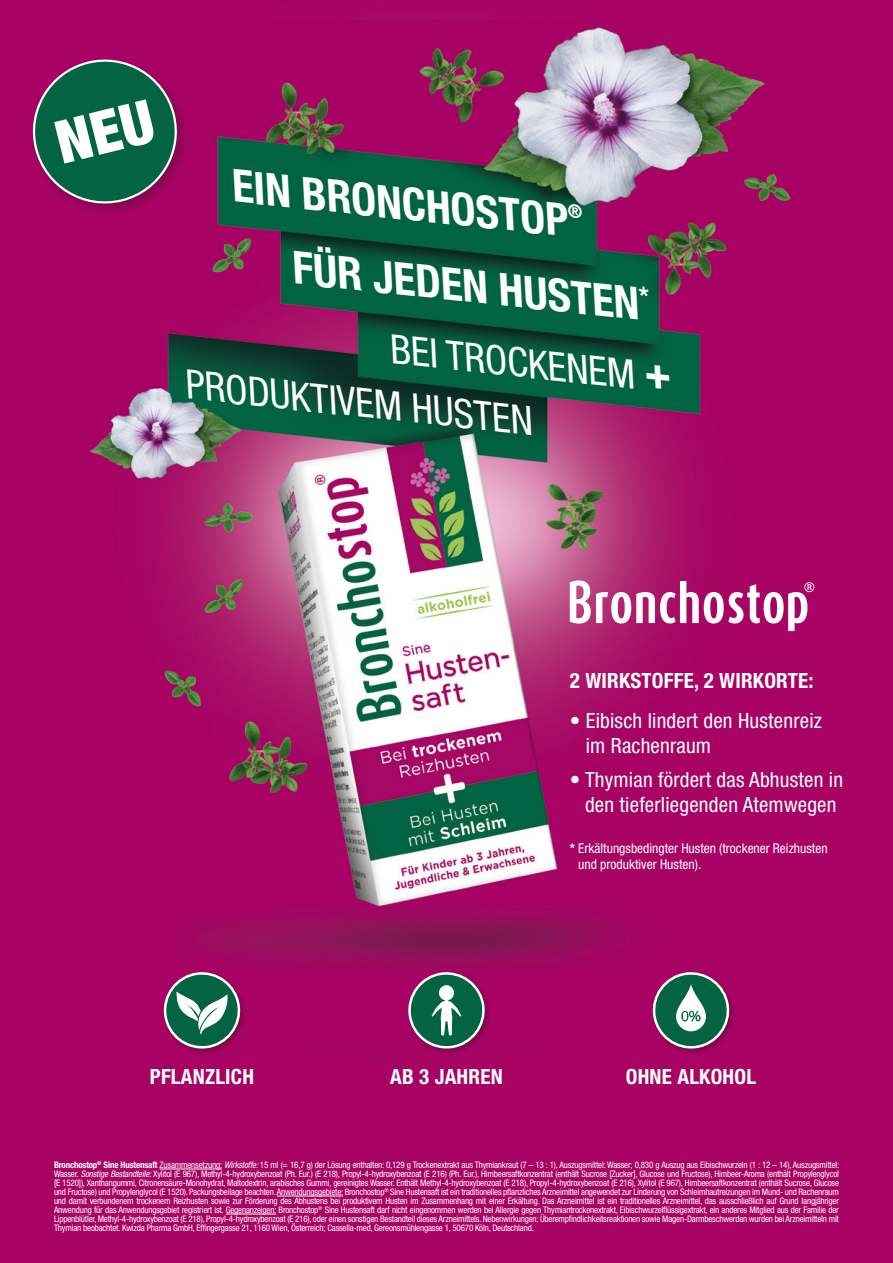
<style>
.page{position:relative;width:893px;height:1263px;background:#fff}
.page>*{position:absolute;margin:0;border:0;box-sizing:border-box;transform-origin:0 0}
.t1{font:italic 700 condensed 45px "Helvetica Neue LT Pro";color:#fff}
.t2{font:italic condensed 40.05px "Helvetica Neue LT Pro";color:#fff}
.t3{font:condensed 21px/25.2px "Helvetica Neue LT Pro";letter-spacing:.01em;color:#fff}
.t4{font:700 condensed 21px "Helvetica Neue LT Pro";letter-spacing:.01em;color:#fff}
.t5{font:condensed 13.5px/16.2px "Helvetica Neue LT Pro";color:#fff}
.t6{font:condensed 9px/9px "Helvetica Neue LT Pro";letter-spacing:-.02em;color:#fff;text-align:justify}
.s1{font-weight:700;font-size:45px}
.s2{font-weight:700}
.s3{font-style:italic}
</style>
<div class="page">
<img style="left:0;top:0;width:893px;height:1263px">
<hr style="left:160px;top:1169px;width:62px;height:1px;background:#fff">
<hr style="left:277px;top:1196px;width:66px;height:1px;background:#fff">
<hr style="left:226px;top:1214px;width:50px;height:1px;background:#fff">
<div style="left:162px;top:970px;width:85px;height:85px;background:#1a1a18;opacity:.35"></div>
<svg style="left:163px;top:971px;width:78px;height:79px"></svg>
<div style="left:406px;top:970px;width:86px;height:85px;background:#1a1a18;opacity:.35"></div>
<svg style="left:407px;top:971px;width:79px;height:79px;background:#5a676d"></svg>
<div style="left:651px;top:970px;width:85px;height:85px;background:#1a1a18;opacity:.35"></div>
<svg style="left:652px;top:971px;width:78px;height:79px"></svg>
<div style="left:28px;top:55px;width:162px;height:162px;background:#a80264"></div>
<svg style="left:570px;top:580px;width:244px;height:51px"></svg>
<svg style="left:568px;top:204px;width:14px;height:15px"></svg>
<svg style="left:27px;top:53px;width:156px;height:157px"></svg>
<h1 class="t1" style="left:238px;top:159px;width:339px;rotate:6deg">EIN BRONCHOSTOP</h1>
<h1 class="t1" style="left:298px;top:241px;width:358px;rotate:6deg">FÜR JEDEN HUSTEN<sup>*</sup></h1>
<h2 class="t2" style="left:395px;top:325px;width:284px;rotate:6deg">BEI TROCKENEM <span class="s1">+</span></h2>
<h2 class="t2" style="left:190px;top:361px;width:351px;rotate:6deg">PRODUKTIVEM HUSTEN</h2>
<h3 class="t4" style="left:570px;top:668px;width:245px">2 WIRKSTOFFE, 2 WIRKORTE:</h3>
<h3 class="t3" style="left:586px;top:707px;width:238px;text-indent:-16px">• Eibisch lindert den Hustenreiz im Rachenraum</h3>
<h3 class="t3" style="left:570px;top:766px;width:275px;text-align:center">• Thymian fördert das Abhusten in den tieferliegenden Atemwegen</h3>
<h3 class="t5" style="left:578px;top:840px;width:251px;text-indent:-9px"><span class="s2">*</span> Erkältungsbedingter Husten (trockener Reizhusten und produktiver Husten).</h3>
<h3 class="t4" style="left:150px;top:1064px;width:106px">PFLANZLICH</h3>
<h3 class="t4" style="left:390px;top:1064px;width:114px">AB 3 JAHREN</h3>
<h3 class="t4" style="left:626px;top:1064px;width:132px">OHNE ALKOHOL</h3>
<p class="t6" style="left:54px;top:1160px;width:787px"><span class="s2">Bronchostop</span><sup>®</sup> <span class="s2">Sine Hustensaft</span> Zusammensetzung: <span class="s3">Wirkstoffe:</span> 15 ml (= 16,7 g) der Lösung enthalten: 0,129 g Trockenextrakt aus Thymiankraut (7 – 13 : 1), Auszugsmittel: Wasser; 0,830 g Auszug aus Eibischwurzeln (1 : 12 – 14), Auszugsmittel:<br>Wasser. <span class="s3">Sonstige Bestandteile:</span> Xylitol (E 967), Methyl-4-hydroxybenzoat (Ph. Eur.) (E 218), Propyl-4-hydroxybenzoat (E 216) (Ph. Eur.), Himbeersaftkonzentrat (enthält Sucrose [Zucker], Glucose und Fructose), Himbeer-Aroma (enthält Propylenglycol [E 1520]), Xanthangummi, Citronensäure-Monohydrat, Maltodextrin, arabisches Gummi, gereinigtes Wasser. Enthält Methyl-4-hydroxybenzoat (E 218), Propyl-4-hydroxybenzoat (E 216), Xylitol (E 967), Himbeersaftkonzentrat (enthält Sucrose, Glucose und Fructose) und Propylenglycol (E 1520). Packungsbeilage beachten. Anwendungsgebiete: Bronchostop<sup>®</sup> Sine Hustensaft ist ein traditionelles pflanzliches Arzneimittel angewendet zur Linderung von Schleimhautreizungen im Mund- und Rachenraum und damit verbundenem trockenem Reizhusten sowie zur Förderung des Abhustens bei produktivem Husten im Zusammenhang mit einer Erkältung. Das Arzneimittel ist ein traditionelles Arzneimittel, das ausschließlich auf Grund langjähriger Anwendung für das Anwendungsgebiet registriert ist. Gegenanzeigen: Bronchostop<sup>®</sup> Sine Hustensaft darf nicht eingenommen werden bei Allergie gegen Thymiantrockenextrakt, Eibischwurzelflüssigextrakt, ein anderes Mitglied aus der Familie der Lippenblütler, Methyl-4-hydroxybenzoat (E 218), Propyl-4-hydroxybenzoat (E 216), oder einen sonstigen Bestandteil dieses Arzneimittels. Nebenwirkungen: Überempfindlichkeitsreaktionen sowie Magen-Darmbeschwerden wurden bei Arzneimitteln mit Thymian beobachtet. Kwizda Pharma GmbH, Effingergasse 21, 1160 Wien, Österreich; Cassella-med, Gereonsmühlengasse 1, 50670 Köln, Deutschland.</p>
</div>
